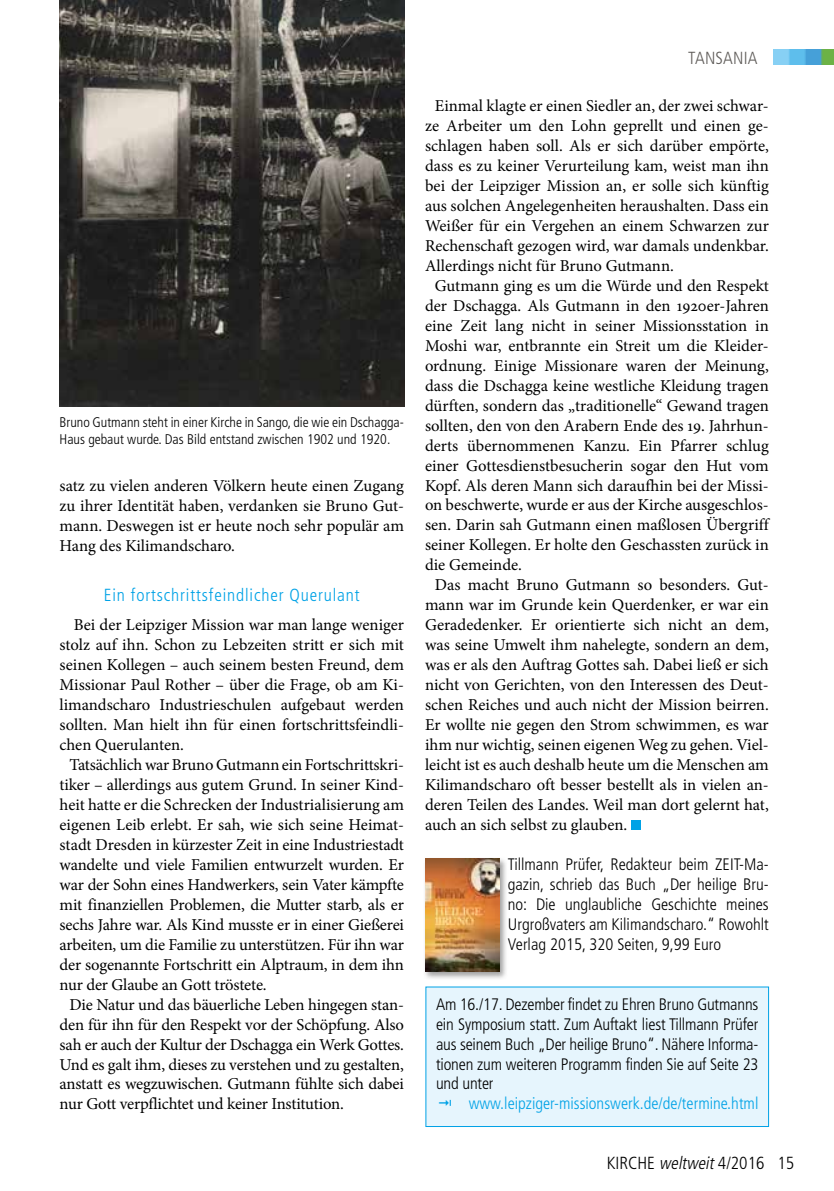
<style>
.page{position:relative;width:834px;height:1191px;background:#fff}
.page>*{position:absolute;margin:0;border:0;box-sizing:border-box;transform-origin:0 0}
.t1{font:300 condensed 17.5px "Frutiger";letter-spacing:.05em;color:#00a2e6}
.t2{font:300 condensed 17.5px "Frutiger";color:#000}
.t3{font:300 condensed 17.5px "Frutiger";letter-spacing:.01em;color:#605d5a}
.t4{font:16.62px/19.9px "Minion Pro";letter-spacing:-.005em;color:#000;text-align:justify}
.t5{font:300 condensed 16.62px/19.9px "Frutiger";letter-spacing:-.01em;color:#000;text-align:justify}
.t6{font:300 condensed 16.62px "Frutiger";color:#00a2e6}
.t7{font:300 condensed 14px/16.8px "Frutiger";color:#000}
.s1{font-style:italic}
</style>
<div class="page">
<img style="left:773px;top:50px;width:60px;height:14px">
<div style="left:631px;top:820px;width:10px;height:9px;background:#00a2e6"></div>
<img style="left:60px;top:0;width:344px;height:407px">
<div style="left:423px;top:856px;width:85px;height:124px;background:#808080;opacity:.75"></div>
<img style="left:425px;top:858px;width:74px;height:113px">
<div style="left:426px;top:987px;width:342px;height:139px;background:#e6f5fd"></div>
<p class="t7" style="left:60px;top:414px;width:346px">Bruno Gutmann steht in einer Kirche in Sango, die wie ein Dschagga-<br>Haus gebaut wurde. Das Bild entstand zwischen 1902 und 1920.</p>
<p class="t4" style="left:60px;top:475px;width:346px">satz zu vielen anderen Völkern heute einen Zugang zu ihrer Identität haben, verdanken sie Bruno Gut&shy;mann. Deswegen ist er heute noch sehr populär am Hang des Kilimandscharo.</p>
<p class="t1" style="left:104px;top:584px;width:257px">Ein fortschrittsfeindlicher Querulant</p>
<p class="t4" style="left:74px;top:615px;width:332px">Bei der Leipziger Mission war man lange weniger</p>
<p class="t4" style="left:60px;top:635px;width:346px">stolz auf ihn. Schon zu Lebzeiten stritt er sich mit</p>
<p class="t4" style="left:60px;top:655px;width:346px">seinen Kollegen – auch seinem besten Freund, dem</p>
<p class="t4" style="left:60px;top:675px;width:346px">Missionar Paul Rother – über die Frage, ob am Ki-</p>
<p class="t4" style="left:60px;top:695px;width:346px">limandscharo Industrieschulen aufgebaut werden</p>
<p class="t4" style="left:60px;top:715px;width:346px">sollten. Man hielt ihn für einen fortschrittsfeindli-</p>
<p class="t4" style="left:60px;top:735px;width:126px">chen Querulanten.</p>
<p class="t4" style="left:69px;top:755px;width:336px">Tatsächlich war Bruno Gutmann ein Fortschrittskri-</p>
<p class="t4" style="left:60px;top:775px;width:346px">tiker – allerdings aus gutem Grund. In seiner Kind-</p>
<p class="t4" style="left:60px;top:795px;width:346px">heit hatte er die Schrecken der Industrialisierung am</p>
<p class="t4" style="left:60px;top:814px;width:346px">eigenen Leib erlebt. Er sah, wie sich seine Heimat-</p>
<p class="t4" style="left:60px;top:834px;width:346px">stadt Dresden in kürzester Zeit in eine Industriestadt</p>
<p class="t4" style="left:60px;top:854px;width:346px">wandelte und viele Familien entwurzelt wurden. Er</p>
<p class="t4" style="left:60px;top:874px;width:346px">war der Sohn eines Handwerkers, sein Vater kämpfte</p>
<p class="t4" style="left:60px;top:894px;width:346px">mit finanziellen Problemen, die Mutter starb, als er</p>
<p class="t4" style="left:60px;top:914px;width:346px">sechs Jahre war. Als Kind musste er in einer Gießerei</p>
<p class="t4" style="left:60px;top:934px;width:346px">arbeiten, um die Familie zu unterstützen. Für ihn war</p>
<p class="t4" style="left:60px;top:954px;width:346px">der sogenannte Fortschritt ein Alptraum, in dem ihn</p>
<p class="t4" style="left:60px;top:974px;width:208px">nur der Glaube an Gott tröstete.</p>
<p class="t4" style="left:69px;top:994px;width:336px">Die Natur und das bäuerliche Leben hingegen stan-</p>
<p class="t4" style="left:60px;top:1014px;width:346px">den für ihn für den Respekt vor der Schöpfung. Also</p>
<p class="t4" style="left:60px;top:1034px;width:346px">sah er auch der Kultur der Dschagga ein Werk Gottes.</p>
<p class="t4" style="left:60px;top:1054px;width:346px">Und es galt ihm, dieses zu verstehen und zu gestalten,</p>
<p class="t4" style="left:60px;top:1074px;width:346px">anstatt es wegzuwischen. Gutmann fühlte sich dabei</p>
<p class="t4" style="left:60px;top:1094px;width:286px">nur Gott verpflichtet und keiner Institution.</p>
<p class="t3" style="left:688px;top:48px;width:71px">TANSANIA</p>
<p class="t4" style="left:435px;top:96px;width:335px">Einmal klagte er einen Siedler an, der zwei schwar-</p>
<p class="t4" style="left:425px;top:116px;width:345px">ze Arbeiter um den Lohn geprellt und einen ge-</p>
<p class="t4" style="left:425px;top:136px;width:345px">schlagen haben soll. Als er sich darüber empörte,</p>
<p class="t4" style="left:425px;top:156px;width:345px">dass es zu keiner Verurteilung kam, weist man ihn</p>
<p class="t4" style="left:425px;top:176px;width:345px">bei der Leipziger Mission an, er solle sich künftig</p>
<p class="t4" style="left:425px;top:196px;width:345px">aus solchen Angelegenheiten heraushalten. Dass ein</p>
<p class="t4" style="left:425px;top:216px;width:345px">Weißer für ein Vergehen an einem Schwarzen zur</p>
<p class="t4" style="left:425px;top:236px;width:345px">Rechenschaft gezogen wird, war damals undenkbar.</p>
<p class="t4" style="left:425px;top:256px;width:250px">Allerdings nicht für Bruno Gutmann.</p>
<p class="t4" style="left:435px;top:276px;width:335px">Gutmann ging es um die Würde und den Respekt</p>
<p class="t4" style="left:425px;top:296px;width:345px">der Dschagga. Als Gutmann in den 1920er-Jahren</p>
<p class="t4" style="left:425px;top:316px;width:345px">eine Zeit lang nicht in seiner Missionsstation in</p>
<p class="t4" style="left:425px;top:335px;width:345px">Moshi war, entbrannte ein Streit um die Kleider-</p>
<p class="t4" style="left:425px;top:355px;width:345px">ordnung. Einige Missionare waren der Meinung,</p>
<p class="t4" style="left:425px;top:375px;width:345px">dass die Dschagga keine westliche Kleidung tragen</p>
<p class="t4" style="left:425px;top:395px;width:345px">dürften, sondern das „traditionelle“ Gewand tragen</p>
<p class="t4" style="left:425px;top:415px;width:345px">sollten, den von den Arabern Ende des 19. Jahrhun-</p>
<p class="t4" style="left:425px;top:435px;width:345px">derts übernommenen Kanzu. Ein Pfarrer schlug</p>
<p class="t4" style="left:425px;top:455px;width:345px">einer Gottesdienstbesucherin sogar den Hut vom</p>
<p class="t4" style="left:425px;top:475px;width:345px">Kopf. Als deren Mann sich daraufhin bei der Missi-</p>
<p class="t4" style="left:425px;top:495px;width:345px">on beschwerte, wurde er aus der Kirche ausgeschlos-</p>
<p class="t4" style="left:425px;top:515px;width:345px">sen. Darin sah Gutmann einen maßlosen Übergriff</p>
<p class="t4" style="left:425px;top:535px;width:345px">seiner Kollegen. Er holte den Geschassten zurück in</p>
<p class="t4" style="left:425px;top:555px;width:98px">die Gemeinde.</p>
<p class="t4" style="left:435px;top:575px;width:335px">Das macht Bruno Gutmann so besonders. Gut-</p>
<p class="t4" style="left:425px;top:595px;width:345px">mann war im Grunde kein Querdenker, er war ein</p>
<p class="t4" style="left:425px;top:615px;width:345px">Geradedenker. Er orientierte sich nicht an dem,</p>
<p class="t4" style="left:425px;top:635px;width:345px">was seine Umwelt ihm nahelegte, sondern an dem,</p>
<p class="t4" style="left:425px;top:655px;width:345px">was er als den Auftrag Gottes sah. Dabei ließ er sich</p>
<p class="t4" style="left:425px;top:675px;width:345px">nicht von Gerichten, von den Interessen des Deut-</p>
<p class="t4" style="left:425px;top:695px;width:345px">schen Reiches und auch nicht der Mission beirren.</p>
<p class="t4" style="left:425px;top:715px;width:345px">Er wollte nie gegen den Strom schwimmen, es war</p>
<p class="t4" style="left:425px;top:734px;width:345px">ihm nur wichtig, seinen eigenen Weg zu gehen. Viel-</p>
<p class="t4" style="left:425px;top:754px;width:345px">leicht ist es auch deshalb heute um die Menschen am</p>
<p class="t4" style="left:425px;top:774px;width:345px">Kilimandscharo oft besser bestellt als in vielen an-</p>
<p class="t4" style="left:425px;top:794px;width:345px">deren Teilen des Landes. Weil man dort gelernt hat,</p>
<p class="t4" style="left:425px;top:814px;width:204px">auch an sich selbst zu glauben.</p>
<p class="t5" style="left:508px;top:854px;width:262px">Tillmann Prüfer, Redakteur beim ZEIT-Ma&shy;gazin, schrieb das Buch „Der heilige Bru&shy;no: Die unglaubliche Geschichte meines Urgroßvaters am Kilimandscharo.“ Rowohlt Verlag 2015, 320 Seiten, 9,99 Euro</p>
<p class="t5" style="left:436px;top:994px;width:324px">Am 16./17. Dezember findet zu Ehren Bruno Gutmanns ein Symposium statt. Zum Auftakt liest Tillmann Prüfer aus seinem Buch „Der heilige Bruno“. Nähere Informa&shy;tionen zum weiteren Programm finden Sie auf Seite 23 und unter</p>
<p class="t6" style="left:468px;top:1094px;width:291px">www.leipziger-missionswerk.de/de/termine.html</p>
<p class="t2" style="left:606px;top:1153px;width:189px">KIRCHE <span class="s1">weltweit</span>4/2016 15</p>
</div>
